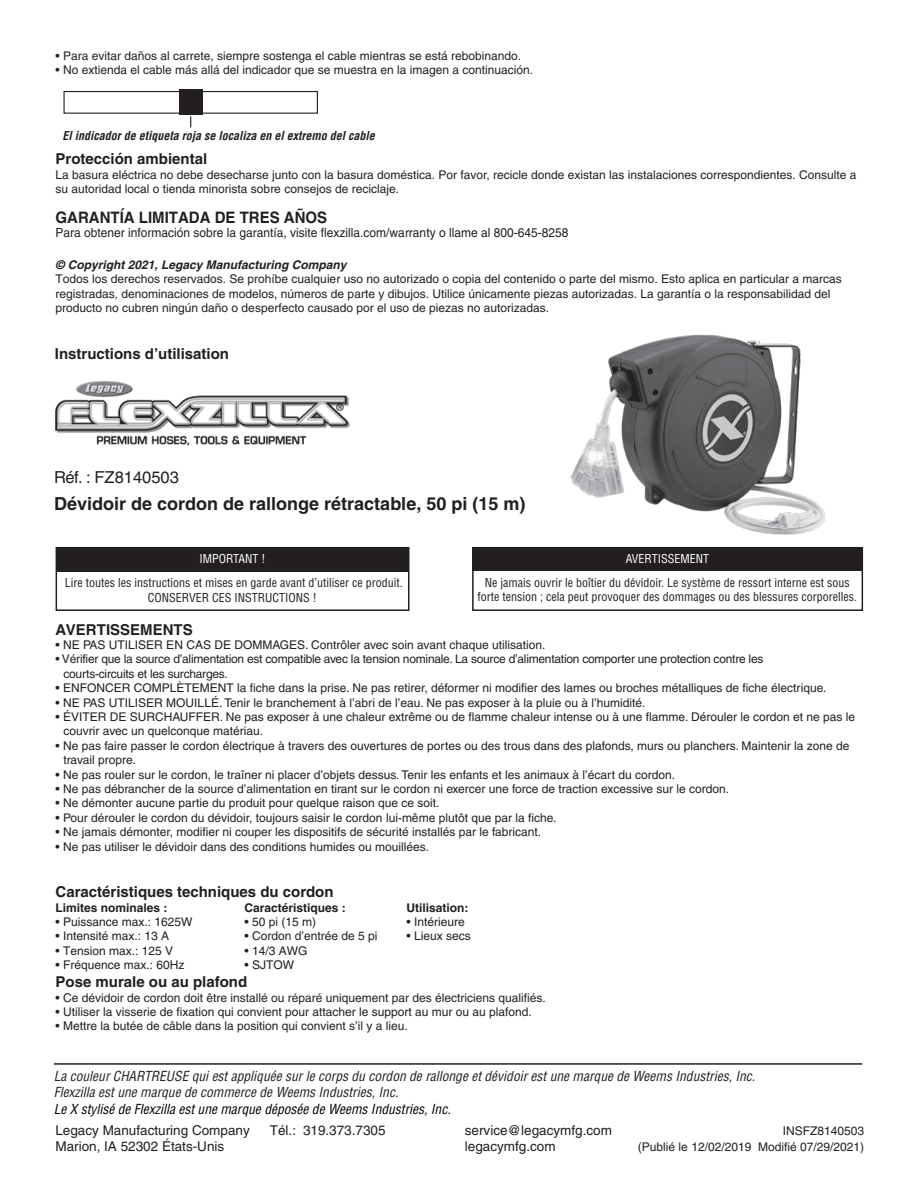
<style>
.page{position:relative;width:918px;height:1188px;background:#fff}
.page>*{position:absolute;margin:0;border:0;box-sizing:border-box;transform-origin:0 0}
.t1{font:700 18px "Helvetica";color:#231f20}
.t2{font:16.5px "Helvetica";color:#231f20}
.t3{font:700 15.75px "Helvetica";color:#231f20;scale:.95 1}
.t4{font:700 15px "Helvetica";color:#231f20}
.t5{font:italic condensed 13.5px/16.2px "Helvetica";color:#231f20}
.t6{font:13.5px/16.5px "Helvetica";color:#231f20}
.t7{font:italic condensed 13.5px "Helvetica";color:#000}
.t8{font:12.6px "Helvetica";color:#231f20;scale:.95 1}
.t9{font:12px/14.4px "Helvetica";color:#231f20}
.t10{font:condensed 12px/14.4px "Helvetica";color:#231f20;text-align:center}
.t11{font:12px/14.4px "Helvetica";letter-spacing:-.02em;color:#231f20}
.t12{font:italic 700 condensed 12px "Helvetica";color:#231f20}
.t13{font:700 12px "Helvetica";color:#231f20}
.t14{font:italic 700 12px "Helvetica";color:#231f20}
.t15{font:condensed 12px "Helvetica";color:#fff}
</style>
<div class="page">
<img style="left:570px;top:334px;width:256px;height:201px">
<img style="left:55px;top:381px;width:295px;height:65px">
<div style="left:56px;top:548px;width:353px;height:24px;background:#231f20"></div>
<div style="left:56px;top:547px;width:353px;height:64px;border:2px solid #231f20"></div>
<div style="left:472px;top:547px;width:390px;height:24px;background:#231f20"></div>
<div style="left:472px;top:547px;width:391px;height:64px;border:2px solid #231f20"></div>
<div style="left:63px;top:91px;width:255px;height:23px;border:1px solid #231f20"></div>
<div style="left:179px;top:90px;width:24px;height:25px;background:#231f20"></div>
<hr style="left:54px;top:1063px;width:808px;height:2px;background:#231f20">
<p class="t9" style="left:56px;top:48px;width:467px">• Para evitar daños al carrete, siempre sostenga el cable mientras se está rebobinando.</p>
<p class="t9" style="left:56px;top:63px;width:479px">• No extienda el cable más allá del indicador que se muestra en la imagen a continuación.</p>
<p class="t12" style="left:63px;top:128px;width:314px">El indicador de etiqueta roja se localiza en el extremo del cable</p>
<p class="t4" style="left:56px;top:150px;width:153px">Protección ambiental</p>
<p class="t9" style="left:56px;top:167px;width:803px">La basura eléctrica no debe desecharse junto con la basura doméstica. Por favor, recicle donde existan las instalaciones correspondientes. Consulte a su autoridad local o tienda minorista sobre consejos de reciclaje.</p>
<h3 class="t3" style="left:56px;top:208px;width:287px">GARANTÍA LIMITADA DE TRES AÑOS</h3>
<p class="t8" style="left:56px;top:226px;width:541px">Para obtener información sobre la garantía, visite flexzilla.com/warranty o llame al 800-645-8258</p>
<p class="t14" style="left:56px;top:257px;width:292px">© Copyright 2021, Legacy Manufacturing Company</p>
<p class="t9" style="left:56px;top:272px;width:788px">Todos los derechos reservados. Se prohíbe cualquier uso no autorizado o copia del contenido o parte del mismo. Esto aplica en particular a marcas registradas, denominaciones de modelos, números de parte y dibujos. Utilice únicamente piezas autorizadas. La garantía o la responsabilidad del producto no cubren ningún daño o desperfecto causado por el uso de piezas no autorizadas.</p>
<p class="t4" style="left:55px;top:344px;width:176px">Instructions d’utilisation</p>
<h2 class="t2" style="left:54px;top:468px;width:126px">Réf. : FZ8140503</h2>
<h1 class="t1" style="left:54px;top:492px;width:473px">Dévidoir de cordon de rallonge rétractable, 50 pi (15 m)</h1>
<p class="t15" style="left:199px;top:551px;width:68px">IMPORTANT !</p>
<p class="t10" style="left:65px;top:576px;width:339px">Lire toutes les instructions et mises en garde avant d’utiliser ce produit.<br>CONSERVER CES INSTRUCTIONS !</p>
<p class="t15" style="left:626px;top:551px;width:85px">AVERTISSEMENT</p>
<p class="t10" style="left:478px;top:575px;width:381px">Ne jamais ouvrir le boîtier du dévidoir. Le système de ressort interne est sous forte tension ; cela peut provoquer des dommages ou des blessures corporelles.</p>
<p class="t4" style="left:56px;top:620px;width:139px">AVERTISSEMENTS</p>
<p class="t9" style="left:56px;top:638px;width:491px">• NE PAS UTILISER EN CAS DE DOMMAGES. Contrôler avec soin avant chaque utilisation.</p>
<p class="t11" style="left:63px;top:652px;width:702px;text-indent:-8px">• Vérifier que la source d’alimentation est compatible avec la tension nominale. La source d’alimentation comporter une protection contre les courts-circuits et les surcharges.</p>
<p class="t9" style="left:56px;top:681px;width:773px">• ENFONCER COMPLÈTEMENT la fiche dans la prise. Ne pas retirer, déformer ni modifier des lames ou broches métalliques de fiche électrique.</p>
<p class="t9" style="left:56px;top:695px;width:591px">• NE PAS UTILISER MOUILLÉ. Tenir le branchement à l’abri de l’eau. Ne pas exposer à la pluie ou à l’humidité.</p>
<p class="t9" style="left:63px;top:710px;width:793px;text-indent:-8px">• ÉVITER DE SURCHAUFFER. Ne pas exposer à une chaleur extrême ou de flamme chaleur intense ou à une flamme. Dérouler le cordon et ne pas le couvrir avec un quelconque matériau.</p>
<p class="t9" style="left:63px;top:738px;width:788px;text-indent:-8px">• Ne pas faire passer le cordon électrique à travers des ouvertures de portes ou des trous dans des plafonds, murs ou planchers. Maintenir la zone de travail propre.</p>
<p class="t9" style="left:56px;top:767px;width:621px">• Ne pas rouler sur le cordon, le traîner ni placer d’objets dessus. Tenir les enfants et les animaux à l’écart du cordon.</p>
<p class="t9" style="left:56px;top:782px;width:675px">• Ne pas débrancher de la source d’alimentation en tirant sur le cordon ni exercer une force de traction excessive sur le cordon.</p>
<p class="t9" style="left:56px;top:796px;width:386px">• Ne démonter aucune partie du produit pour quelque raison que ce soit.</p>
<p class="t9" style="left:56px;top:810px;width:503px">• Pour dérouler le cordon du dévidoir, toujours saisir le cordon lui-même plutôt que par la fiche.</p>
<p class="t9" style="left:56px;top:825px;width:487px">• Ne jamais démonter, modifier ni couper les dispositifs de sécurité installés par le fabricant.</p>
<p class="t9" style="left:56px;top:839px;width:375px">• Ne pas utiliser le dévidoir dans des conditions humides ou mouillées.</p>
<p class="t4" style="left:56px;top:883px;width:279px">Caractéristiques techniques du cordon</p>
<p class="t13" style="left:56px;top:900px;width:114px">Limites nominales :</p>
<p class="t13" style="left:245px;top:900px;width:103px">Caractéristiques :</p>
<p class="t13" style="left:407px;top:900px;width:64px">Utilisation:</p>
<p class="t9" style="left:56px;top:915px;width:138px">• Puissance max.: 1625W</p>
<p class="t9" style="left:245px;top:915px;width:73px">• 50 pi (15 m)</p>
<p class="t9" style="left:407px;top:915px;width:60px">• Intérieure</p>
<p class="t9" style="left:56px;top:929px;width:115px">• Intensité max.: 13 A</p>
<p class="t9" style="left:245px;top:929px;width:134px">• Cordon d’entrée de 5 pi</p>
<p class="t9" style="left:407px;top:929px;width:66px">• Lieux secs</p>
<p class="t9" style="left:56px;top:943px;width:119px">• Tension max.: 125 V</p>
<p class="t9" style="left:245px;top:943px;width:64px">• 14/3 AWG</p>
<p class="t9" style="left:56px;top:958px;width:130px">• Fréquence max.: 60Hz</p>
<p class="t9" style="left:245px;top:958px;width:51px">• SJTOW</p>
<p class="t4" style="left:56px;top:973px;width:193px">Pose murale ou au plafond</p>
<p class="t9" style="left:56px;top:990px;width:492px">• Ce dévidoir de cordon doit être installé ou réparé uniquement par des électriciens qualifiés.</p>
<p class="t9" style="left:56px;top:1005px;width:478px">• Utiliser la visserie de fixation qui convient pour attacher le support au mur ou au plafond.</p>
<p class="t9" style="left:56px;top:1019px;width:354px">• Mettre la butée de câble dans la position qui convient s’il y a lieu.</p>
<p class="t5" style="left:54px;top:1068px;width:703px">La couleur CHARTREUSE qui est appliquée sur le corps du cordon de rallonge et dévidoir est une marque de Weems Industries, Inc.<br>Flexzilla est une marque de commerce de Weems Industries, Inc.</p>
<p class="t7" style="left:54px;top:1100px;width:399px">Le X stylisé de Flexzilla est une marque déposée de Weems Industries, Inc.</p>
<p class="t6" style="left:55px;top:1122px;width:196px">Legacy Manufacturing Company<br>Marion, IA 52302 États-Unis</p>
<p class="t6" style="left:270px;top:1122px;width:117px">Tél.: 319.373.7305</p>
<p class="t6" style="left:465px;top:1122px;width:149px">service@legacymfg.com legacymfg.com</p>
<p class="t9" style="left:638px;top:1122px;width:228px;line-height:16.6px;text-align:right">INSFZ8140503<br>(Publié le 12/02/2019 Modifié 07/29/2021)</p>
</div>
